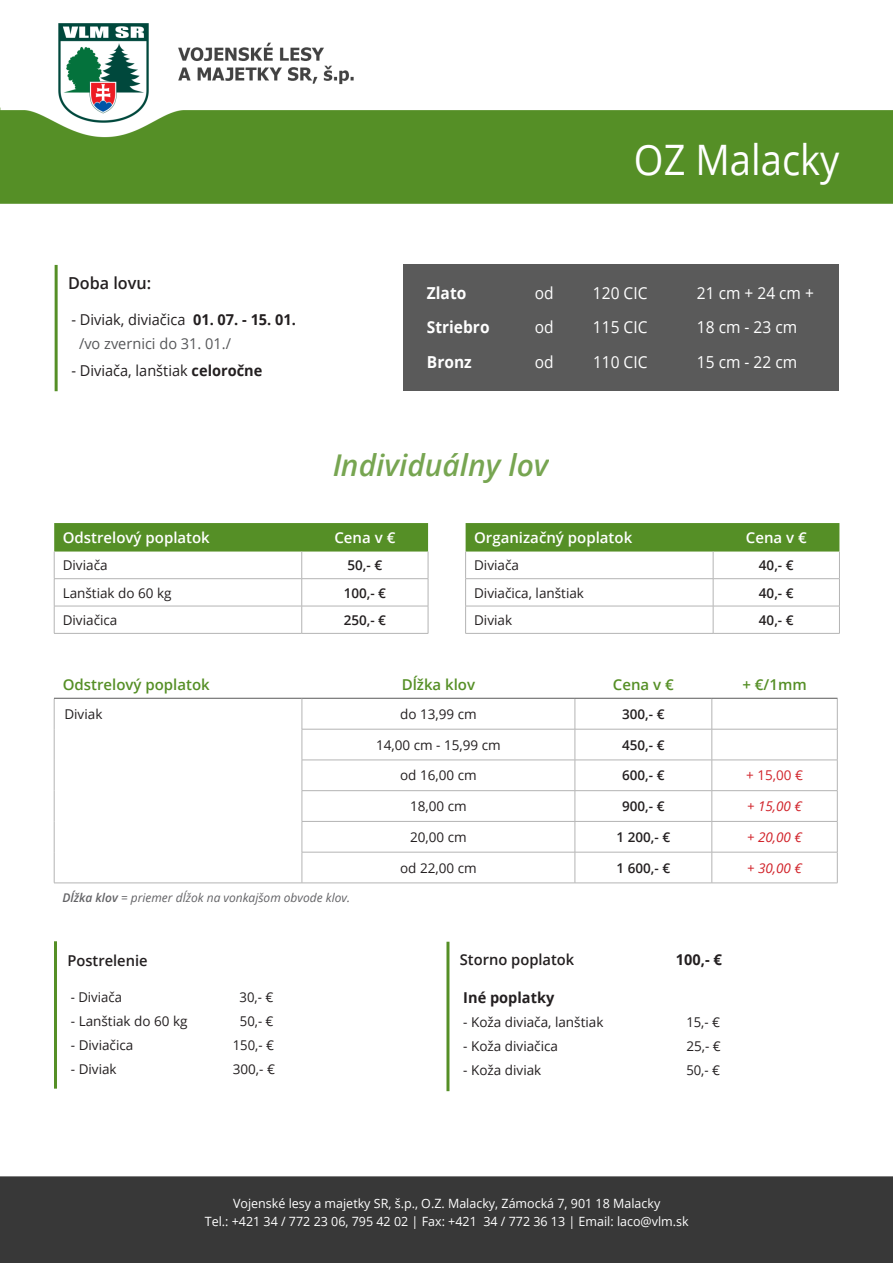
<style>
.page{position:relative;width:893px;height:1263px;background:#fff}
.page>*{position:absolute;margin:0;border:0;box-sizing:border-box;transform-origin:0 0}
.t1{font:42px "Open Sans";color:#fff;scale:.91 1}
.t2{font:italic 600 30px "Open Sans";color:#558f26}
.t3{font:16.5px "Open Sans";color:#fff;scale:.94 1}
.t4{font:700 16.5px "Open Sans";color:#fff;scale:.94 1}
.t5{font:600 16.5px "Open Sans";color:#231f20}
.t6{font:15px/24px "Open Sans";color:#57585a}
.t7{font:600 15px "Open Sans";color:#fff}
.t8{font:600 15px "Open Sans";color:#558f26}
.t9{font:15px "Open Sans";color:#231f20}
.t10{font:600 15px "Open Sans";color:#231f20}
.t11{font:700 15px "Open Sans";color:#231f20}
.t12{font:13.5px "Open Sans";color:#231f20}
.t13{font:600 13.5px "Open Sans";color:#231f20}
.t14{font:italic 13.5px "Open Sans";color:#d1232a}
.t15{font:13.5px "Open Sans";color:#d1232a}
.t16{font:12.75px/18px "Open Sans";color:#fff;text-align:center}
.t17{font:italic 12px "Open Sans";color:#636366}
.s1{color:#231f20}
.s2{font-weight:700;color:#231f20}
.s3{font-weight:700}
.s4{font-weight:600}
</style>
<div class="page">
<img style="left:0;top:23px;width:893px;height:1240px">
<div style="left:403px;top:265px;width:436px;height:126px;background:#5a5a5a"></div>
<hr style="left:55px;top:265px;width:3px;height:126px;background:#558f26">
<svg style="left:465px;top:523px;width:375px;height:110px"></svg>
<hr style="left:465px;top:633px;width:248px;height:1px;background:#b4b4b4">
<hr style="left:713px;top:633px;width:127px;height:1px;background:#b4b4b4">
<svg style="left:54px;top:523px;width:375px;height:110px"></svg>
<hr style="left:54px;top:633px;width:248px;height:1px;background:#b4b4b4">
<hr style="left:302px;top:633px;width:126px;height:1px;background:#b4b4b4">
<hr style="left:54px;top:699px;width:1px;height:30px;background:#b4b4b4">
<hr style="left:575px;top:699px;width:1px;height:30px;background:#b4b4b4">
<hr style="left:712px;top:699px;width:1px;height:30px;background:#b4b4b4">
<hr style="left:837px;top:699px;width:1px;height:30px;background:#b4b4b4">
<hr style="left:54px;top:729px;width:1px;height:31px;background:#b4b4b4">
<hr style="left:302px;top:729px;width:273px;height:1px;background:#b4b4b4">
<hr style="left:575px;top:729px;width:137px;height:1px;background:#b4b4b4">
<hr style="left:575px;top:729px;width:1px;height:31px;background:#b4b4b4">
<hr style="left:712px;top:729px;width:125px;height:1px;background:#b4b4b4">
<hr style="left:712px;top:729px;width:1px;height:31px;background:#b4b4b4">
<hr style="left:837px;top:729px;width:1px;height:31px;background:#b4b4b4">
<hr style="left:54px;top:760px;width:1px;height:31px;background:#b4b4b4">
<hr style="left:302px;top:760px;width:273px;height:1px;background:#b4b4b4">
<hr style="left:575px;top:760px;width:137px;height:1px;background:#b4b4b4">
<hr style="left:575px;top:760px;width:1px;height:30px;background:#b4b4b4">
<hr style="left:712px;top:760px;width:125px;height:1px;background:#b4b4b4">
<hr style="left:712px;top:760px;width:1px;height:30px;background:#b4b4b4">
<hr style="left:837px;top:760px;width:1px;height:30px;background:#b4b4b4">
<hr style="left:54px;top:791px;width:1px;height:30px;background:#b4b4b4">
<hr style="left:302px;top:790px;width:273px;height:1px;background:#b4b4b4">
<hr style="left:575px;top:790px;width:137px;height:1px;background:#b4b4b4">
<hr style="left:575px;top:791px;width:1px;height:30px;background:#b4b4b4">
<hr style="left:712px;top:790px;width:125px;height:1px;background:#b4b4b4">
<hr style="left:712px;top:791px;width:1px;height:30px;background:#b4b4b4">
<hr style="left:837px;top:791px;width:1px;height:30px;background:#b4b4b4">
<hr style="left:54px;top:821px;width:1px;height:31px;background:#b4b4b4">
<hr style="left:302px;top:821px;width:273px;height:1px;background:#b4b4b4">
<hr style="left:575px;top:821px;width:137px;height:1px;background:#b4b4b4">
<hr style="left:575px;top:821px;width:1px;height:31px;background:#b4b4b4">
<hr style="left:712px;top:821px;width:125px;height:1px;background:#b4b4b4">
<hr style="left:712px;top:821px;width:1px;height:31px;background:#b4b4b4">
<hr style="left:837px;top:821px;width:1px;height:31px;background:#b4b4b4">
<hr style="left:54px;top:852px;width:1px;height:31px;background:#b4b4b4">
<hr style="left:302px;top:852px;width:273px;height:1px;background:#b4b4b4">
<hr style="left:575px;top:852px;width:137px;height:1px;background:#b4b4b4">
<hr style="left:575px;top:852px;width:1px;height:31px;background:#b4b4b4">
<hr style="left:712px;top:852px;width:125px;height:1px;background:#b4b4b4">
<hr style="left:712px;top:852px;width:1px;height:31px;background:#b4b4b4">
<hr style="left:837px;top:852px;width:1px;height:31px;background:#b4b4b4">
<hr style="left:54px;top:883px;width:248px;height:1px;background:#b4b4b4">
<hr style="left:302px;top:883px;width:273px;height:1px;background:#b4b4b4">
<hr style="left:575px;top:883px;width:137px;height:1px;background:#b4b4b4">
<hr style="left:712px;top:883px;width:125px;height:1px;background:#b4b4b4">
<hr style="left:54px;top:698px;width:248px;height:1px;background:#5a5a5a">
<hr style="left:302px;top:698px;width:273px;height:1px;background:#5a5a5a">
<hr style="left:575px;top:698px;width:137px;height:1px;background:#5a5a5a">
<hr style="left:712px;top:698px;width:125px;height:1px;background:#5a5a5a">
<hr style="left:302px;top:699px;width:1px;height:30px;background:#b4b4b4">
<hr style="left:302px;top:729px;width:1px;height:31px;background:#b4b4b4">
<hr style="left:302px;top:760px;width:1px;height:30px;background:#b4b4b4">
<hr style="left:302px;top:791px;width:1px;height:30px;background:#b4b4b4">
<hr style="left:302px;top:821px;width:1px;height:31px;background:#b4b4b4">
<hr style="left:302px;top:852px;width:1px;height:31px;background:#b4b4b4">
<hr style="left:54px;top:941px;width:3px;height:148px;background:#558f26">
<hr style="left:446px;top:942px;width:3px;height:149px;background:#558f26">
<p class="t5" style="left:68px;top:272px;width:85px">Doba lovu:</p>
<p class="t6" style="left:79px;top:307px;width:218px;text-indent:-8px"><span class="s1">- Diviak, diviačica</span> <span class="s2">01. 07. - 15. 01. </span>/vo zvernici do 31. 01./</p>
<p class="t9" style="left:71px;top:361px;width:192px">- Diviača, lanštiak <span class="s3">celoročne</span></p>
<h1 class="t1" style="left:634px;top:131px;width:227px">OZ Malacky</h1>
<p class="t4" style="left:427px;top:281px;width:43px">Zlato</p>
<p class="t3" style="left:535px;top:281px;width:22px">od</p>
<p class="t3" style="left:593px;top:281px;width:60px">120 CIC</p>
<p class="t3" style="left:697px;top:281px;width:126px">21 cm + 24 cm +</p>
<p class="t4" style="left:427px;top:315px;width:68px">Striebro</p>
<p class="t3" style="left:535px;top:316px;width:22px">od</p>
<p class="t3" style="left:593px;top:316px;width:60px">115 CIC</p>
<p class="t3" style="left:697px;top:316px;width:108px">18 cm - 23 cm</p>
<p class="t4" style="left:427px;top:350px;width:49px">Bronz</p>
<p class="t3" style="left:535px;top:350px;width:22px">od</p>
<p class="t3" style="left:593px;top:350px;width:60px">110 CIC</p>
<p class="t3" style="left:697px;top:350px;width:108px">15 cm - 22 cm</p>
<h2 class="t2" style="left:332px;top:445px;width:218px">Individuálny lov</h2>
<p class="t7" style="left:63px;top:527px;width:149px">Odstrelový poplatok</p>
<p class="t7" style="left:334px;top:527px;width:62px">Cena v €</p>
<p class="t12" style="left:63px;top:556px;width:46px">Diviača</p>
<p class="t13" style="left:348px;top:556px;width:36px">50,- €</p>
<p class="t12" style="left:63px;top:583px;width:110px">Lanštiak do 60 kg</p>
<p class="t13" style="left:344px;top:583px;width:44px">100,- €</p>
<p class="t12" style="left:63px;top:611px;width:56px">Diviačica</p>
<p class="t13" style="left:344px;top:611px;width:44px">250,- €</p>
<p class="t7" style="left:474px;top:527px;width:160px">Organizačný poplatok</p>
<p class="t7" style="left:746px;top:527px;width:62px">Cena v €</p>
<p class="t12" style="left:474px;top:556px;width:46px">Diviača</p>
<p class="t13" style="left:759px;top:556px;width:36px">40,- €</p>
<p class="t12" style="left:474px;top:583px;width:111px">Diviačica, lanštiak</p>
<p class="t13" style="left:759px;top:583px;width:36px">40,- €</p>
<p class="t12" style="left:474px;top:611px;width:40px">Diviak</p>
<p class="t13" style="left:759px;top:611px;width:36px">40,- €</p>
<p class="t8" style="left:63px;top:674px;width:149px">Odstrelový poplatok</p>
<p class="t8" style="left:402px;top:674px;width:75px">Dĺžka klov</p>
<p class="t8" style="left:613px;top:674px;width:62px">Cena v €</p>
<p class="t8" style="left:742px;top:674px;width:66px">+ €/1mm</p>
<p class="t12" style="left:64px;top:705px;width:40px">Diviak</p>
<p class="t12" style="left:400px;top:705px;width:78px">do 13,99 cm</p>
<p class="t13" style="left:622px;top:705px;width:44px">300,- €</p>
<p class="t12" style="left:376px;top:735px;width:126px">14,00 cm - 15,99 cm</p>
<p class="t13" style="left:622px;top:735px;width:44px">450,- €</p>
<p class="t12" style="left:400px;top:766px;width:78px">od 16,00 cm</p>
<p class="t13" style="left:622px;top:766px;width:44px">600,- €</p>
<p class="t15" style="left:746px;top:766px;width:58px">+ 15,00 €</p>
<p class="t12" style="left:410px;top:797px;width:58px">18,00 cm</p>
<p class="t13" style="left:622px;top:797px;width:44px">900,- €</p>
<p class="t14" style="left:747px;top:797px;width:56px">+ 15,00 €</p>
<p class="t12" style="left:410px;top:828px;width:58px">20,00 cm</p>
<p class="t13" style="left:617px;top:828px;width:55px">1 200,- €</p>
<p class="t14" style="left:747px;top:828px;width:56px">+ 20,00 €</p>
<p class="t12" style="left:400px;top:858px;width:78px">od 22,00 cm</p>
<p class="t13" style="left:617px;top:858px;width:55px">1 600,- €</p>
<p class="t14" style="left:747px;top:858px;width:56px">+ 30,00 €</p>
<p class="t17" style="left:63px;top:889px;width:289px"><span class="s4">Dĺžka klov</span> = priemer dĺžok na vonkajšom obvode klov.</p>
<p class="t10" style="left:67px;top:950px;width:82px">Postrelenie</p>
<p class="t12" style="left:71px;top:987px;width:53px">- Diviača</p>
<p class="t12" style="left:240px;top:987px;width:35px">30,- €</p>
<p class="t12" style="left:71px;top:1011px;width:118px">- Lanštiak do 60 kg</p>
<p class="t12" style="left:240px;top:1011px;width:35px">50,- €</p>
<p class="t12" style="left:71px;top:1035px;width:64px">- Diviačica</p>
<p class="t12" style="left:233px;top:1035px;width:43px">150,- €</p>
<p class="t12" style="left:71px;top:1059px;width:47px">- Diviak</p>
<p class="t12" style="left:233px;top:1059px;width:44px">300,- €</p>
<p class="t10" style="left:460px;top:949px;width:116px">Storno poplatok</p>
<p class="t11" style="left:676px;top:949px;width:48px">100,- €</p>
<p class="t11" style="left:463px;top:987px;width:93px">Iné poplatky</p>
<p class="t12" style="left:463px;top:1013px;width:142px">- Koža diviača, lanštiak</p>
<p class="t12" style="left:686px;top:1013px;width:35px">15,- €</p>
<p class="t12" style="left:463px;top:1037px;width:96px">- Koža diviačica</p>
<p class="t12" style="left:686px;top:1037px;width:36px">25,- €</p>
<p class="t12" style="left:463px;top:1061px;width:80px">- Koža diviak</p>
<p class="t12" style="left:686px;top:1061px;width:35px">50,- €</p>
<p class="t16" style="left:205px;top:1194px;width:485px">Vojenské lesy a majetky SR, š.p., O.Z. Malacky, Zámocká 7, 901 18 Malacky<br>Tel.: +421 34 / 772 23 06, 795 42 02 | Fax: +421 34 / 772 36 13 | Email: laco@vlm.sk</p>
</div>
